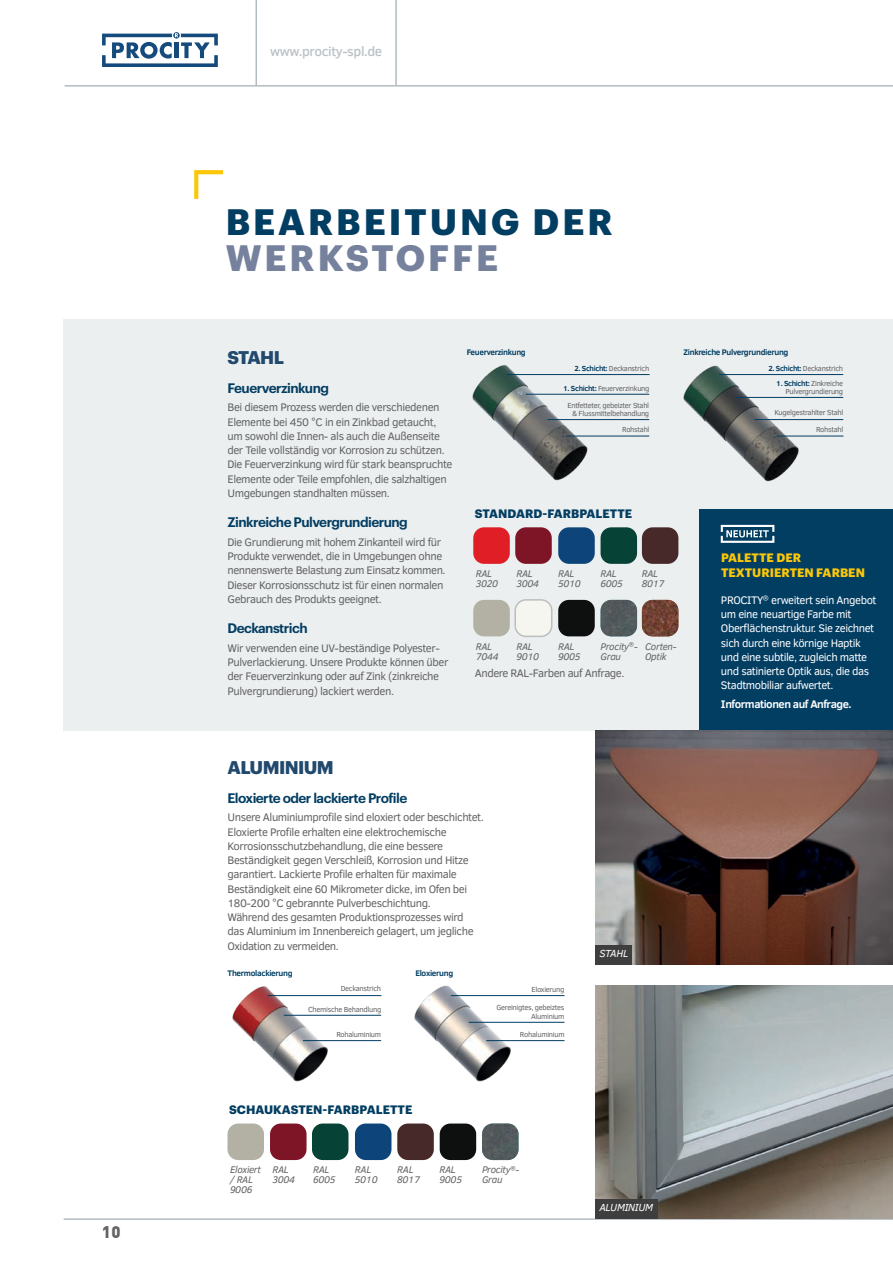
<style>
.page{position:relative;width:893px;height:1263px;background:#fff}
.page>*{position:absolute;margin:0;border:0;box-sizing:border-box;transform-origin:0 0}
.t1{font:700 36px "Graphik";letter-spacing:.085em;color:#023d62}
.t2{font:700 36px "Graphik";letter-spacing:.085em;color:#76829d}
.t3{font:700 18px "Graphik";letter-spacing:-.035em;color:#21496d}
.t4{font:900 16.5px "DIN Pro";color:#636366}
.t5{font:600 13.5px "Graphik";letter-spacing:-.04em;color:#023d62}
.t6{font:500 13.5px "Clear Sans";letter-spacing:-.03em;color:#bac1c6}
.t7{font:700 12px "Graphik";letter-spacing:.005em;color:#023d62}
.t8{font:700 12px/14.4px "Graphik";letter-spacing:.005em;color:#fbc809}
.t9{font:11.25px/14.2px "Clear Sans";letter-spacing:-.04em;color:#636366}
.t10{font:11.25px/14.2px "Clear Sans";letter-spacing:-.04em;color:#fff}
.t11{font:700 11.25px "Clear Sans";letter-spacing:-.04em;color:#fff}
.t12{font:italic 10.5px "Clear Sans";letter-spacing:-.03em;color:#fff}
.t13{font:italic 9.9px/9.9px "Clear Sans";letter-spacing:-.03em;color:#636366}
.t14{font:700 8.25px "Clear Sans";letter-spacing:-.04em;color:#023d62}
.t15{font:7.5px/7.5px "Clear Sans";letter-spacing:-.04em;color:#636366;text-align:right}
.s1{font-weight:700;color:#023d62}
</style>
<div class="page">
<svg style="left:102px;top:32px;width:116px;height:35px"></svg>
<hr style="left:255px;top:0;width:2px;height:86px;background:#b3bcc1">
<hr style="left:395px;top:0;width:2px;height:86px;background:#b3bcc1">
<hr style="left:65px;top:85px;width:828px;height:2px;background:#b3bcc1">
<hr style="left:64px;top:1218px;width:829px;height:2px;background:#b3bcc1">
<div style="left:64px;top:319px;width:829px;height:412px;background:#eceff0"></div>
<svg style="left:194px;top:170px;width:29px;height:29px"></svg>
<div style="left:699px;top:509px;width:194px;height:222px;background:#023d62"></div>
<img style="left:595px;top:986px;width:298px;height:232px">
<img style="left:595px;top:731px;width:298px;height:233px">
<div style="left:595px;top:945px;width:37px;height:19px;background:#3e3e3f"></div>
<div style="left:595px;top:1198px;width:62px;height:20px;background:#3e3e3f"></div>
<div style="left:270px;top:1123px;width:37px;height:37px;background:#7e1527;border-radius:11px"></div>
<div style="left:227px;top:1123px;width:37px;height:37px;background:#b2b1a4;border-radius:11px"></div>
<div style="left:312px;top:1123px;width:36px;height:37px;background:#074236;border-radius:11px"></div>
<div style="left:355px;top:1123px;width:36px;height:37px;background:#0d457a;border-radius:11px"></div>
<div style="left:397px;top:1123px;width:37px;height:37px;background:#482929;border-radius:11px"></div>
<div style="left:440px;top:1123px;width:36px;height:37px;background:#0e1010;border-radius:11px"></div>
<img style="left:482px;top:1123px;width:36px;height:37px">
<div style="left:473px;top:527px;width:37px;height:37px;background:#e01e25;border-radius:11px"></div>
<div style="left:515px;top:527px;width:37px;height:37px;background:#7e1527;border-radius:11px"></div>
<div style="left:558px;top:527px;width:37px;height:37px;background:#0d457a;border-radius:11px"></div>
<div style="left:601px;top:527px;width:36px;height:37px;background:#074236;border-radius:11px"></div>
<div style="left:642px;top:527px;width:36px;height:37px;background:#482929;border-radius:11px"></div>
<div style="left:473px;top:600px;width:37px;height:36px;background:#b2b1a4;border-radius:11px"></div>
<div style="left:515px;top:600px;width:37px;height:36px;background:#f5f6ef;border-radius:11px"></div>
<div style="left:514px;top:599px;width:38px;height:38px;border:2px solid #bcbdc0;border-radius:11px"></div>
<div style="left:558px;top:600px;width:37px;height:36px;background:#0e1010;border-radius:11px"></div>
<img style="left:601px;top:600px;width:36px;height:36px">
<img style="left:642px;top:600px;width:36px;height:36px">
<img style="left:472px;top:365px;width:118px;height:116px">
<hr style="left:507px;top:374px;width:143px;height:1px;background:#023d62">
<hr style="left:526px;top:394px;width:123px;height:1px;background:#023d62">
<hr style="left:548px;top:419px;width:101px;height:1px;background:#023d62">
<hr style="left:566px;top:436px;width:83px;height:1px;background:#023d62">
<img style="left:683px;top:365px;width:118px;height:116px">
<hr style="left:719px;top:374px;width:124px;height:1px;background:#023d62">
<hr style="left:735px;top:397px;width:108px;height:1px;background:#023d62">
<hr style="left:754px;top:419px;width:89px;height:1px;background:#023d62">
<hr style="left:776px;top:436px;width:67px;height:1px;background:#023d62">
<svg style="left:721px;top:525px;width:53px;height:18px"></svg>
<img style="left:232px;top:986px;width:97px;height:96px">
<hr style="left:268px;top:995px;width:113px;height:1px;background:#023d62">
<hr style="left:284px;top:1015px;width:97px;height:1px;background:#023d62">
<hr style="left:303px;top:1040px;width:78px;height:1px;background:#023d62">
<img style="left:414px;top:985px;width:98px;height:97px">
<hr style="left:451px;top:995px;width:113px;height:1px;background:#023d62">
<hr style="left:469px;top:1022px;width:95px;height:1px;background:#023d62">
<hr style="left:486px;top:1040px;width:78px;height:1px;background:#023d62">
<h3 class="t4" style="left:102px;top:1221px;width:21px">10</h3>
<p class="t6" style="left:270px;top:42px;width:114px">www.procity-spl.de</p>
<h1 class="t1" style="left:226px;top:194px;width:388px">BEARBEITUNG DER</h1>
<h1 class="t2" style="left:226px;top:230px;width:274px">WERKSTOFFE</h1>
<h2 class="t3" style="left:228px;top:343px;width:58px">STAHL</h2>
<p class="t5" style="left:227px;top:378px;width:103px">Feuerverzinkung</p>
<p class="t9" style="left:227px;top:400px;width:226px">Bei diesem Prozess werden die verschiedenen Elemente bei 450 °C in ein Zinkbad getaucht, um sowohl die Innen- als auch die Außenseite der Teile vollständig vor Korrosion zu schützen.<br>Die Feuerverzinkung wird für stark beanspruchte Elemente oder Teile empfohlen, die salzhaltigen Umgebungen standhalten müssen.</p>
<p class="t5" style="left:227px;top:512px;width:182px">Zinkreiche Pulvergrundierung</p>
<p class="t9" style="left:227px;top:535px;width:220px">Die Grundierung mit hohem Zinkanteil wird für Produkte verwendet, die in Umgebungen ohne nennenswerte Belastung zum Einsatz kommen.<br>Dieser Korrosionsschutz ist für einen normalen Gebrauch des Produkts geeignet.</p>
<p class="t5" style="left:227px;top:618px;width:82px">Deckanstrich</p>
<p class="t9" style="left:227px;top:641px;width:222px">Wir verwenden eine UV-beständige Polyester-Pulverlackierung. Unsere Produkte können über der Feuerverzinkung oder auf Zink (zinkreiche Pulvergrundierung) lackiert werden.</p>
<p class="t14" style="left:467px;top:346px;width:61px">Feuerverzinkung</p>
<p class="t15" style="left:574px;top:364px;width:76px"><span class="s1">2. Schicht:</span> Deckanstrich</p>
<p class="t15" style="left:563px;top:384px;width:88px"><span class="s1">1. Schicht:</span> Feuerverzinkung</p>
<p class="t15" style="left:567px;top:402px;width:83px">Entfetteter, gebeizter Stahl &amp; Flussmittelbehandlung</p>
<p class="t15" style="left:622px;top:426px;width:29px">Rohstahl</p>
<p class="t7" style="left:475px;top:504px;width:159px">STANDARD-FARBPALETTE</p>
<p class="t14" style="left:684px;top:346px;width:106px">Zinkreiche Pulvergrundierung</p>
<p class="t15" style="left:776px;top:380px;width:68px"><span class="s1">1. Schicht:</span> Zinkreiche<br>Pulvergrundierung</p>
<p class="t15" style="left:774px;top:408px;width:71px">Kugelgestrahlter Stahl</p>
<p class="t15" style="left:816px;top:426px;width:29px">Rohstahl</p>
<p class="t15" style="left:768px;top:364px;width:76px"><span class="s1">2. Schicht:</span> Deckanstrich</p>
<p class="t13" style="left:476px;top:569px;width:24px">RAL<br>3020</p>
<p class="t13" style="left:516px;top:569px;width:24px">RAL<br>3004</p>
<p class="t13" style="left:558px;top:569px;width:24px">RAL<br>5010</p>
<p class="t13" style="left:601px;top:569px;width:24px">RAL<br>6005</p>
<p class="t13" style="left:642px;top:569px;width:24px">RAL<br>8017</p>
<p class="t13" style="left:476px;top:641px;width:25px">RAL<br>7044</p>
<p class="t13" style="left:516px;top:641px;width:24px">RAL<br>9010</p>
<p class="t13" style="left:558px;top:641px;width:24px">RAL<br>9005</p>
<p class="t13" style="left:601px;top:641px;width:39px">Procity<sup>®</sup>-<br>Grau</p>
<p class="t13" style="left:645px;top:641px;width:33px">Corten-<br>Optik</p>
<p class="t9" style="left:475px;top:666px;width:151px">Andere RAL-Farben auf Anfrage.</p>
<p class="t8" style="left:721px;top:550px;width:145px">PALETTE DER<br>TEXTURIERTEN FARBEN</p>
<p class="t10" style="left:721px;top:593px;width:157px">PROCITY<sup>®</sup> erweitert sein Angebot um eine neuartige Farbe mit<br>Oberflächenstruktur. Sie zeichnet sich durch eine körnige Haptik und eine subtile, zugleich matte und satinierte Optik aus, die das<br>Stadtmobiliar aufwertet.</p>
<p class="t11" style="left:721px;top:696px;width:132px">Informationen auf Anfrage.</p>
<h2 class="t3" style="left:228px;top:753px;width:108px">ALUMINIUM</h2>
<p class="t5" style="left:227px;top:788px;width:181px">Eloxierte oder lackierte Profile</p>
<p class="t9" style="left:227px;top:810px;width:258px">Unsere Aluminiumprofile sind eloxiert oder beschichtet.<br>Eloxierte Profile erhalten eine elektrochemische Korrosionsschutzbehandlung, die eine bessere Beständigkeit gegen Verschleiß, Korrosion und Hitze garantiert. Lackierte Profile erhalten für maximale Beständigkeit eine 60 Mikrometer dicke, im Ofen bei 180-200 °C gebrannte Pulverbeschichtung.<br>Während des gesamten Produktionsprozesses wird<br>das Aluminium im Innenbereich gelagert, um jegliche Oxidation zu vermeiden.</p>
<p class="t14" style="left:227px;top:967px;width:67px">Thermolackierung</p>
<p class="t15" style="left:341px;top:984px;width:42px">Deckanstrich</p>
<p class="t15" style="left:308px;top:1005px;width:75px">Chemische Behandlung</p>
<p class="t15" style="left:336px;top:1030px;width:46px">Rohaluminium</p>
<p class="t14" style="left:415px;top:967px;width:39px">Eloxierung</p>
<p class="t7" style="left:229px;top:1101px;width:185px">SCHAUKASTEN-FARBPALETTE</p>
<p class="t15" style="left:532px;top:985px;width:34px">Eloxierung</p>
<p class="t15" style="left:520px;top:1030px;width:46px">Rohaluminium</p>
<p class="t15" style="left:496px;top:1003px;width:70px;line-height:9px">Gereinigtes, gebeiztes<br>Aluminium</p>
<p class="t13" style="left:230px;top:1165px;width:32px">Eloxiert / RAL<br>9006</p>
<p class="t13" style="left:313px;top:1165px;width:24px">RAL<br>6005</p>
<p class="t13" style="left:355px;top:1165px;width:24px">RAL<br>5010</p>
<p class="t13" style="left:397px;top:1165px;width:24px">RAL<br>8017</p>
<p class="t13" style="left:440px;top:1165px;width:24px">RAL<br>9005</p>
<p class="t13" style="left:482px;top:1165px;width:39px">Procity<sup>®</sup>-<br>Grau</p>
<p class="t13" style="left:273px;top:1165px;width:24px">RAL<br>3004</p>
<p class="t12" style="left:599px;top:946px;width:30px">STAHL</p>
<p class="t12" style="left:599px;top:1200px;width:55px">ALUMINIUM</p>
</div>
